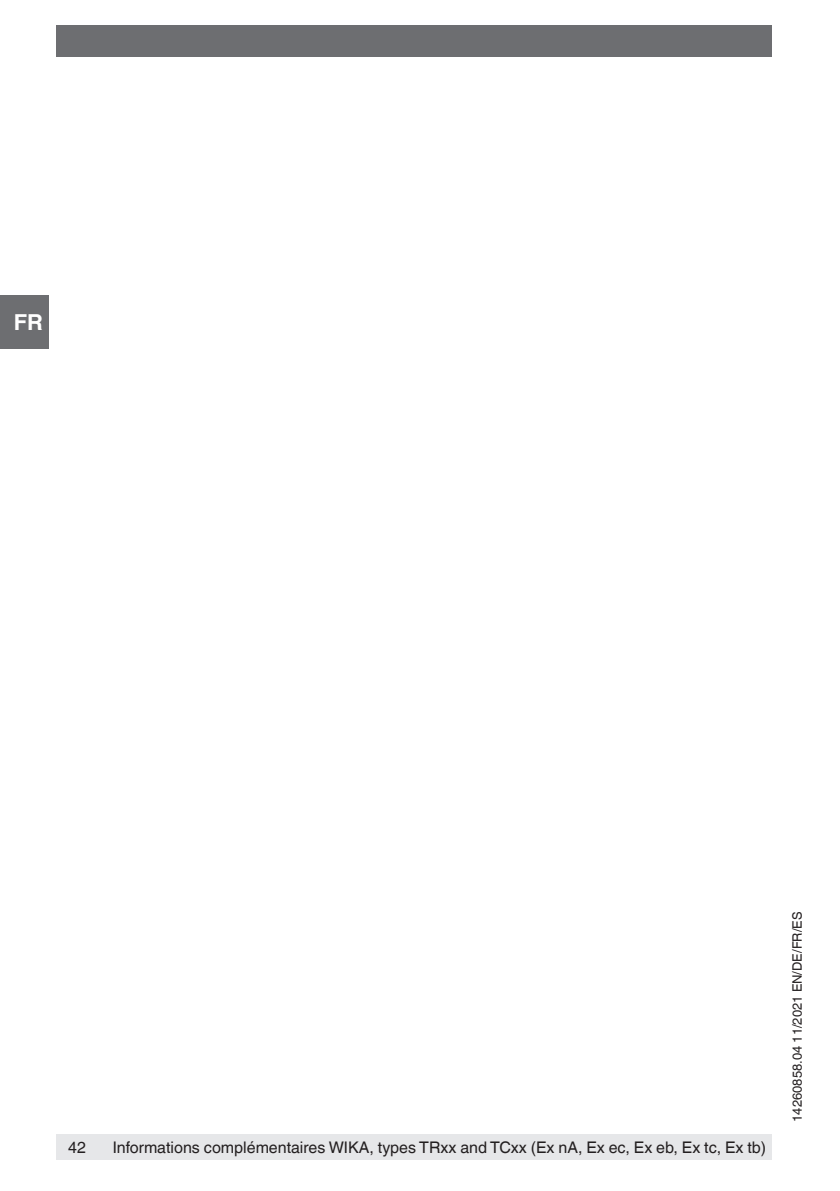
<style>
.page{position:relative;width:840px;height:1191px;background:#fff}
.page>*{position:absolute;margin:0;border:0;box-sizing:border-box;transform-origin:0 0}
.t1{font:700 22px "Helvetica World";color:#fff}
.t2{font:16px "Helvetica World";color:#231f20}
.t3{font:13px "Helvetica World";color:#231f20}
</style>
<div class="page">
<div style="left:0;top:295px;width:48px;height:54px;background:#6d6e71"></div>
<div style="left:57px;top:26px;width:714px;height:31px;background:#6d6e71"></div>
<div style="left:57px;top:1134px;width:714px;height:25px;background:#e6e7e9"></div>
<h1 class="t1" style="left:14px;top:309px;width:30px">FR</h1>
<p class="t2" style="left:68px;top:1141px;width:19px">42</p>
<p class="t2" style="left:113px;top:1141px;width:654px">Informations complémentaires WIKA, types TRxx and TCxx (Ex nA, Ex ec, Ex eb, Ex tc, Ex tb)</p>
<p class="t3" style="left:791px;top:1121px;width:211px;rotate:-90deg">14260858.04 11/2021 EN/DE/FR/ES</p>
</div>
